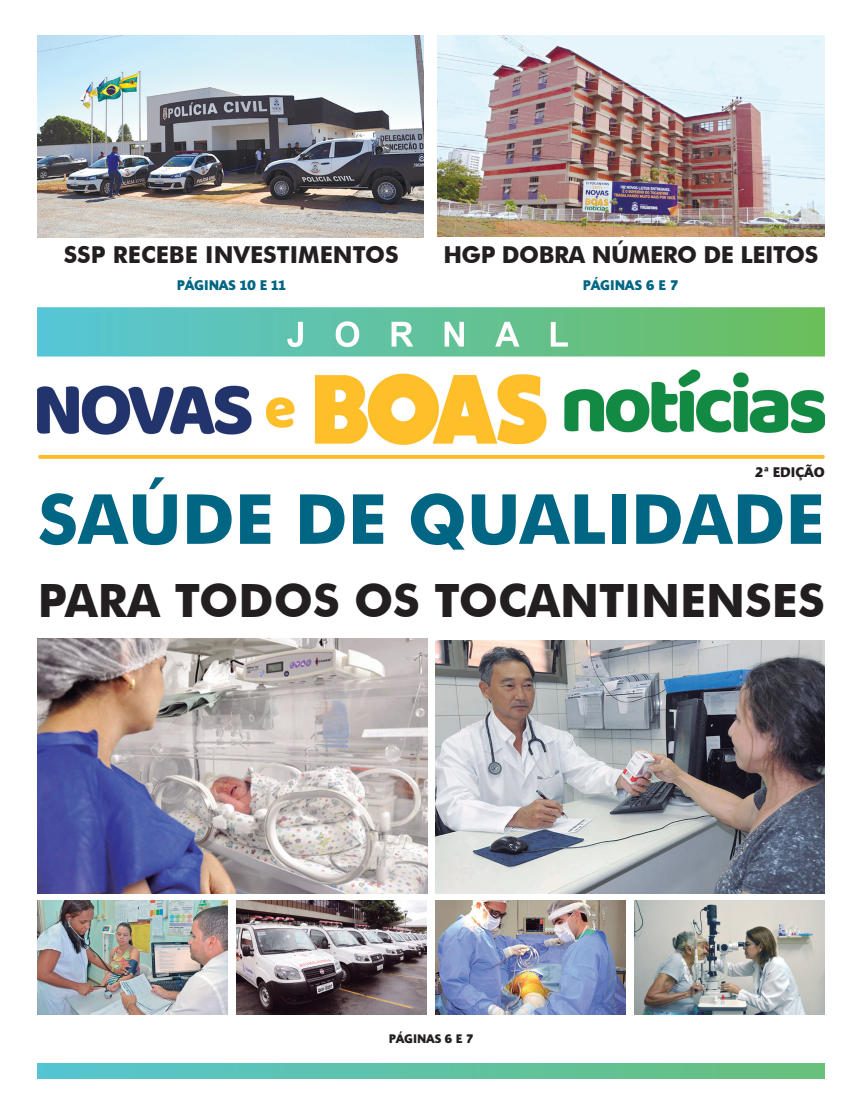
<style>
.page{position:relative;width:863px;height:1117px;background:#fff}
.page>*{position:absolute;margin:0;border:0;box-sizing:border-box;transform-origin:0 0}
.t1{font:700 69.12px "Futura BT";color:#016584}
.t2{font:700 45.88px "Futura BT";color:#231f20}
.t3{font:700 23.25px "Futura BT";letter-spacing:-.01em;color:#231f20}
.t4{font:700 13.75px "Alinea Sans";color:#016584}
.t5{font:700 13.75px "Alinea Sans";color:#231f20}
.t6{font:700 12.25px "Alinea Sans";color:#231f20}
</style>
<div class="page">
<img style="left:38px;top:307px;width:787px;height:151px">
<img style="left:38px;top:1063px;width:787px;height:15px">
<img style="left:438px;top:35px;width:387px;height:202px">
<img style="left:38px;top:638px;width:389px;height:255px">
<img style="left:38px;top:900px;width:190px;height:114px">
<img style="left:436px;top:900px;width:190px;height:114px">
<img style="left:635px;top:900px;width:190px;height:114px">
<img style="left:435px;top:640px;width:390px;height:252px">
<img style="left:237px;top:900px;width:190px;height:114px">
<img style="left:38px;top:35px;width:386px;height:202px">
<p class="t3" style="left:64px;top:241px;width:336px">SSP RECEBE INVESTIMENTOS</p>
<p class="t3" style="left:443px;top:241px;width:376px">HGP DOBRA NÚMERO DE LEITOS</p>
<p class="t4" style="left:177px;top:276px;width:111px">PÁGINAS 10 E 11</p>
<p class="t4" style="left:583px;top:276px;width:97px">PÁGINAS 6 E 7</p>
<p class="t5" style="left:755px;top:464px;width:71px">2ª EDIÇÃO</p>
<h1 class="t1" style="left:38px;top:477px;width:788px">SAÚDE DE QUALIDADE</h1>
<h2 class="t2" style="left:38px;top:572px;width:788px">PARA TODOS OS TOCANTINENSES</h2>
<p class="t6" style="left:389px;top:1031px;width:86px">PÁGINAS 6 E 7</p>
</div>
